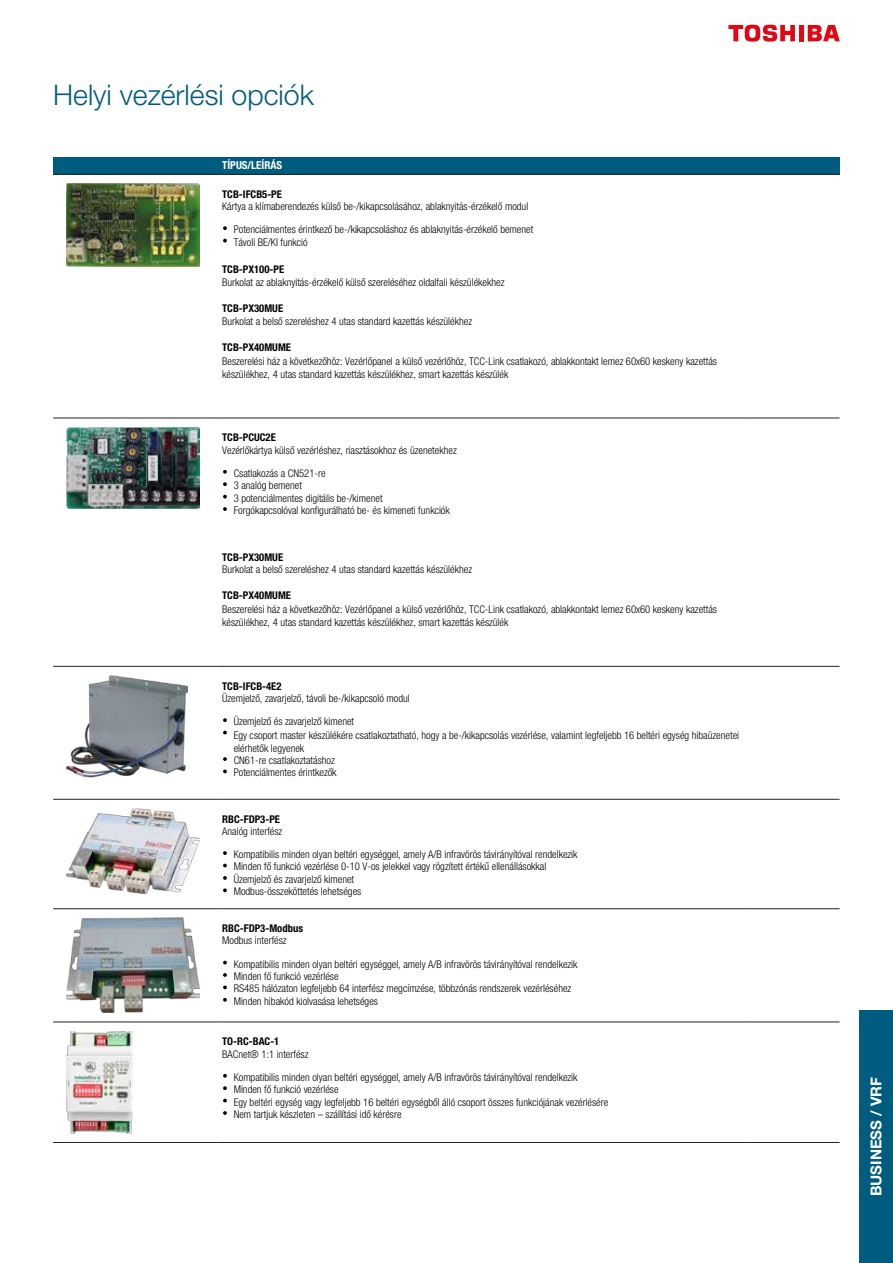
<style>
.page{position:relative;width:893px;height:1263px;background:#fff}
.page>*{position:absolute;margin:0;border:0;box-sizing:border-box;transform-origin:0 0}
.t1{font:300 28.5px "Helvetica Neue LT Pro";color:#005c7e}
.t2{font:700 15px "Helvetica Neue LT Pro";color:#fff}
.t3{font:700 condensed 10.95px "Helvetica Neue LT Pro";color:#fff}
.t4{font:300 condensed 10.65px/12.5px "Helvetica Neue LT Pro";color:#000}
.t5{font:700 condensed 10.65px "Helvetica Neue LT Pro";color:#000}
</style>
<div class="page">
<div style="left:859px;top:1010px;width:34px;height:253px;background:#005c7e"></div>
<div style="left:799px;top:25px;width:5px;height:16px;background:#e30613"></div>
<svg style="left:808px;top:25px;width:32px;height:16px"></svg>
<svg style="left:728px;top:24px;width:67px;height:18px"></svg>
<div style="left:53px;top:157px;width:165px;height:17px;background:#005c7e"></div>
<div style="left:218px;top:157px;width:528px;height:17px;background:#005c7e"></div>
<div style="left:746px;top:157px;width:94px;height:17px;background:#005c7e"></div>
<hr style="left:53px;top:174px;width:165px;height:1px;background:#262320">
<img style="left:66px;top:183px;width:134px;height:84px">
<hr style="left:218px;top:174px;width:528px;height:1px;background:#262320">
<svg style="left:223px;top:226px;width:4px;height:4px"></svg>
<svg style="left:223px;top:239px;width:4px;height:3px"></svg>
<hr style="left:746px;top:174px;width:94px;height:1px;background:#262320">
<hr style="left:53px;top:418px;width:165px;height:1px;background:#262320">
<img style="left:66px;top:427px;width:134px;height:81px">
<hr style="left:218px;top:418px;width:528px;height:1px;background:#262320">
<svg style="left:223px;top:470px;width:4px;height:4px"></svg>
<svg style="left:223px;top:482px;width:4px;height:4px"></svg>
<svg style="left:223px;top:495px;width:4px;height:3px"></svg>
<svg style="left:223px;top:507px;width:4px;height:4px"></svg>
<hr style="left:746px;top:418px;width:94px;height:1px;background:#262320">
<hr style="left:53px;top:666px;width:165px;height:1px;background:#262320">
<img style="left:66px;top:675px;width:122px;height:103px">
<hr style="left:218px;top:666px;width:528px;height:1px;background:#262320">
<svg style="left:223px;top:718px;width:4px;height:4px"></svg>
<svg style="left:223px;top:731px;width:4px;height:3px"></svg>
<svg style="left:223px;top:757px;width:4px;height:4px"></svg>
<svg style="left:223px;top:770px;width:4px;height:3px"></svg>
<hr style="left:746px;top:666px;width:94px;height:1px;background:#262320">
<hr style="left:53px;top:799px;width:165px;height:1px;background:#262320">
<img style="left:66px;top:808px;width:134px;height:85px">
<hr style="left:218px;top:799px;width:528px;height:1px;background:#262320">
<svg style="left:223px;top:851px;width:4px;height:4px"></svg>
<svg style="left:223px;top:864px;width:4px;height:3px"></svg>
<svg style="left:223px;top:876px;width:4px;height:4px"></svg>
<svg style="left:223px;top:888px;width:4px;height:4px"></svg>
<hr style="left:746px;top:799px;width:94px;height:1px;background:#262320">
<hr style="left:53px;top:908px;width:165px;height:1px;background:#262320">
<img style="left:66px;top:918px;width:134px;height:95px">
<hr style="left:218px;top:908px;width:528px;height:1px;background:#262320">
<svg style="left:223px;top:961px;width:4px;height:3px"></svg>
<svg style="left:223px;top:973px;width:4px;height:4px"></svg>
<svg style="left:223px;top:985px;width:4px;height:4px"></svg>
<svg style="left:223px;top:998px;width:4px;height:4px"></svg>
<hr style="left:746px;top:908px;width:94px;height:1px;background:#262320">
<hr style="left:53px;top:1022px;width:165px;height:1px;background:#262320">
<hr style="left:53px;top:1142px;width:165px;height:1px;background:#262320">
<img style="left:66px;top:1031px;width:66px;height:102px">
<hr style="left:218px;top:1022px;width:528px;height:1px;background:#262320">
<hr style="left:218px;top:1142px;width:528px;height:1px;background:#262320">
<svg style="left:223px;top:1074px;width:4px;height:3px"></svg>
<svg style="left:223px;top:1086px;width:4px;height:4px"></svg>
<svg style="left:223px;top:1099px;width:4px;height:3px"></svg>
<svg style="left:223px;top:1111px;width:4px;height:4px"></svg>
<hr style="left:746px;top:1022px;width:94px;height:1px;background:#262320">
<hr style="left:746px;top:1142px;width:94px;height:1px;background:#262320">
<h1 class="t1" style="left:53px;top:78px;width:262px">Helyi vezérlési opciók</h1>
<p class="t3" style="left:222px;top:159px;width:62px">TÍPUS/LEÍRÁS</p>
<p class="t5" style="left:222px;top:187px;width:61px">TCB-IFCB5-PE</p>
<p class="t4" style="left:234px;top:195px;width:301px;line-height:23.1px;text-indent:-11px">Kártya a klímaberendezés külső be-/kikapcsolásához, ablaknyitás-érzékelő modul<br>Potenciálmentes érintkező be-/kikapcsoláshoz és ablaknyitás-érzékelő bemenet</p>
<p class="t4" style="left:234px;top:235px;width:76px">Távoli BE/KI funkció</p>
<p class="t5" style="left:222px;top:263px;width:63px">TCB-PX100-PE</p>
<p class="t4" style="left:222px;top:276px;width:284px">Burkolat az ablaknyitás-érzékelő külső szereléséhez oldalfali készülékekhez</p>
<p class="t5" style="left:222px;top:302px;width:62px">TCB-PX30MUE</p>
<p class="t4" style="left:222px;top:314px;width:251px">Burkolat a belső szereléshez 4 utas standard kazettás készülékhez</p>
<p class="t5" style="left:222px;top:341px;width:70px">TCB-PX40MUME</p>
<p class="t4" style="left:222px;top:355px;width:496px">Beszerelési ház a következőhöz: Vezérlőpanel a külső vezérlőhöz, TCC-Link csatlakozó, ablakkontakt lemez 60x60 keskeny kazettás készülékhez, 4 utas standard kazettás készülékhez, smart kazettás készülék</p>
<p class="t5" style="left:222px;top:431px;width:55px">TCB-PCUC2E</p>
<p class="t4" style="left:234px;top:438px;width:225px;line-height:23.1px;text-indent:-11px">Vezérlőkártya külső vezérléshez, riasztásokhoz és üzenetekhez<br>Csatlakozás a CN521-re</p>
<p class="t4" style="left:234px;top:479px;width:218px">3 analóg bemenet<br>3 potenciálmentes digitális be-/kimenet<br>Forgókapcsolóval konfigurálható be- és kimeneti funkciók</p>
<p class="t5" style="left:222px;top:550px;width:62px">TCB-PX30MUE</p>
<p class="t4" style="left:222px;top:563px;width:251px">Burkolat a belső szereléshez 4 utas standard kazettás készülékhez</p>
<p class="t5" style="left:222px;top:589px;width:70px">TCB-PX40MUME</p>
<p class="t4" style="left:222px;top:603px;width:496px">Beszerelési ház a következőhöz: Vezérlőpanel a külső vezérlőhöz, TCC-Link csatlakozó, ablakkontakt lemez 60x60 keskeny kazettás készülékhez, 4 utas standard kazettás készülékhez, smart kazettás készülék</p>
<p class="t5" style="left:222px;top:679px;width:61px">TCB-IFCB-4E2</p>
<p class="t4" style="left:234px;top:687px;width:178px;line-height:23.1px;text-indent:-11px">Üzemjelző, zavarjelző, távoli be-/kikapcsoló modul<br>Üzemjelző és zavarjelző kimenet</p>
<p class="t4" style="left:234px;top:729px;width:507px">Egy csoport master készülékére csatlakoztatható, hogy a be-/kikapcsolás vezérlése, valamint legfeljebb 16 beltéri egység hibaüzenetei elérhetők legyenek<br>CN61-re csatlakoztatáshoz<br>Potenciálmentes érintkezők</p>
<p class="t5" style="left:222px;top:812px;width:59px">RBC-FDP3-PE</p>
<p class="t4" style="left:234px;top:819px;width:345px;line-height:23.1px;text-indent:-11px">Analóg interfész<br>Kompatibilis minden olyan beltéri egységgel, amely A/B infravörös távirányítóval rendelkezik</p>
<p class="t4" style="left:234px;top:860px;width:314px">Minden fő funkció vezérlése 0-10 V-os jelekkel vagy rögzített értékű ellenállásokkal<br>Üzemjelző és zavarjelző kimenet<br>Modbus-összeköttetés lehetséges</p>
<p class="t5" style="left:222px;top:922px;width:82px">RBC-FDP3-Modbus</p>
<p class="t4" style="left:234px;top:929px;width:345px;line-height:23.1px;text-indent:-11px">Modbus interfész<br>Kompatibilis minden olyan beltéri egységgel, amely A/B infravörös távirányítóval rendelkezik</p>
<p class="t4" style="left:234px;top:970px;width:339px">Minden fő funkció vezérlése<br>RS485 hálózaton legfeljebb 64 interfész megcímzése, többzónás rendszerek vezérléséhez<br>Minden hibakód kiolvasása lehetséges</p>
<p class="t5" style="left:222px;top:1035px;width:59px">TO-RC-BAC-1</p>
<p class="t4" style="left:234px;top:1042px;width:345px;line-height:23.1px;text-indent:-11px">BACnet® 1:1 interfész<br>Kompatibilis minden olyan beltéri egységgel, amely A/B infravörös távirányítóval rendelkezik</p>
<p class="t4" style="left:234px;top:1083px;width:376px">Minden fő funkció vezérlése<br>Egy beltéri egység vagy legfeljebb 16 beltéri egységből álló csoport összes funkciójának vezérlésére<br>Nem tartjuk készleten – szállítási idő kérésre</p>
<h2 class="t2" style="left:867px;top:1196px;width:121px;rotate:-90deg">BUSINESS / VRF</h2>
</div>
